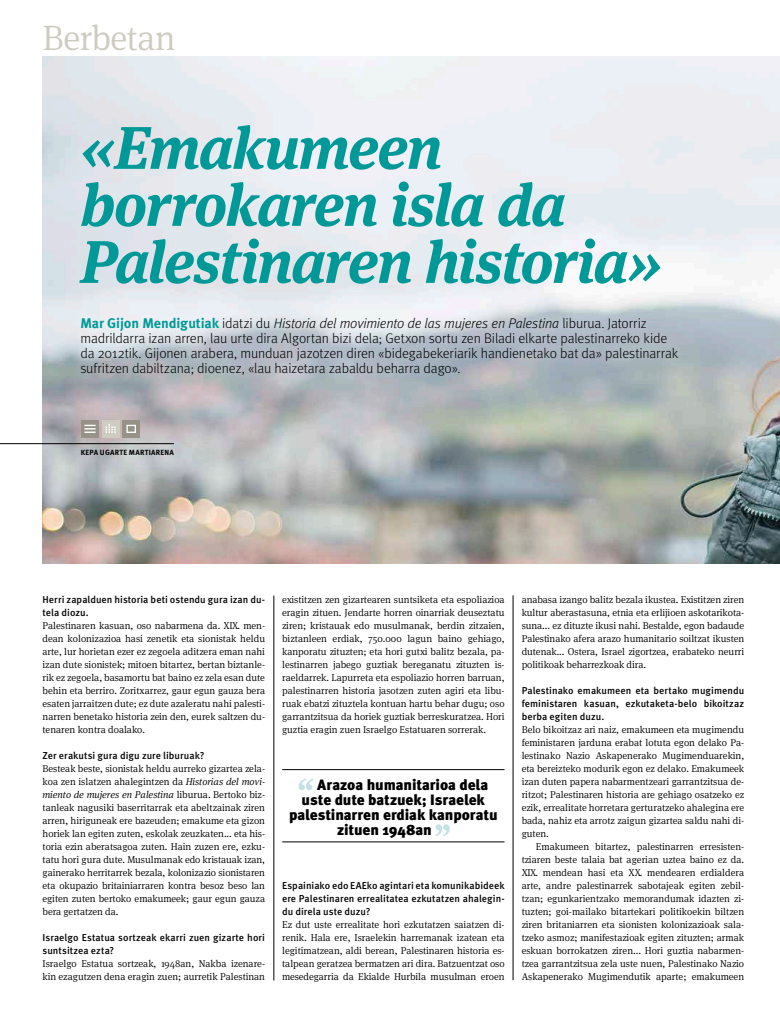
<style>
.page{position:relative;width:780px;height:1021px;background:#fff}
.page>*{position:absolute;margin:0;border:0;box-sizing:border-box;transform-origin:0 0}
.t1{font:italic 700 60px/57px "Hiruka Serif";letter-spacing:-.025em;color:#009997}
.t2{font:300 35.4px "Hiruka Serif";letter-spacing:-.015em;color:#cecbc0}
.t3{font:900 15px "Hiruka";letter-spacing:-.01em;color:#000}
.t4{font:300 14px/15px "Hiruka";letter-spacing:-.01em;color:#000}
.t5{font:300 10px/13px "Hiruka Serif";color:#000;text-align:justify}
.t6{font:500 10px/13px "Hiruka";letter-spacing:.005em;color:#000}
.t7{font:700 7.5px "Hiruka";color:#000}
.s1{font-weight:700;color:#009997}
.s2{font-style:italic}
</style>
<div class="page">
<hr style="left:513px;top:595px;width:1px;height:385px;background:#000">
<hr style="left:282px;top:769px;width:222px;height:1px;background:#000">
<hr style="left:282px;top:841px;width:222px;height:1px;background:#000">
<svg style="left:298px;top:778px;width:16px;height:12px"></svg>
<svg style="left:435px;top:824px;width:14px;height:12px"></svg>
<img style="left:43px;top:57px;width:737px;height:507px">
<hr style="left:274px;top:595px;width:1px;height:385px;background:#000">
<hr style="left:0;top:443px;width:174px;height:1px;background:#000">
<div style="left:102px;top:420px;width:17px;height:17px;background:#cecbc0"></div>
<svg style="left:106px;top:424px;width:10px;height:9px"></svg>
<div style="left:81px;top:420px;width:18px;height:17px;background:#979287"></div>
<svg style="left:84px;top:425px;width:12px;height:8px"></svg>
<div style="left:122px;top:420px;width:18px;height:17px;background:#979287"></div>
<svg style="left:126px;top:425px;width:10px;height:8px"></svg>
<div style="left:69px;top:305px;width:619px;height:82px;background:#fff;opacity:.55"></div>
<h2 class="t2" style="left:43px;top:12px;width:135px">Berbetan</h2>
<h1 class="t1" style="left:80px;top:114px;width:583px">«Emakumeen borrokaren isla da<br>Palestinaren historia»</h1>
<p class="t4" style="left:80px;top:316px;width:599px"><span class="s1">MAR GIJON MENDIGUTIAK</span> idatzi du <span class="s2">Historia del movimiento de las mujeres en Palestina</span> liburua. Jatorriz madrildarra izan arren, lau urte dira Algortan bizi dela; Getxon sortu zen Biladi elkarte palestinarreko kide da 2012tik. Gijonen arabera, munduan jazotzen diren «bidegabekeriarik handienetako bat da» palestinarrak sufritzen dabiltzana; dioenez, «lau haizetara zabaldu beharra dago».</p>
<p class="t7" style="left:81px;top:446px;width:6px">KEPA</p>
<p class="t7" style="left:100px;top:446px;width:6px">UGARTE</p>
<p class="t7" style="left:129px;top:446px;width:6px">MARTIARENA</p>
<p class="t6" style="left:43px;top:593px;width:224px">Herri zapalduen historia beti ostendu gura izan du&shy;tela diozu.</p>
<p class="t5" style="left:43px;top:618px;width:224px">Palestinaren kasuan, oso nabarmena da. XIX. men&shy;dean kolonizazioa hasi zenetik eta sionistak heldu arte, lur horietan ezer ez zegoela aditzera eman nahi izan dute sionistek; mitoen bitartez, bertan biztanle&shy;rik ez zegoela, basamortu bat baino ez zela esan dute behin eta berriro. Zoritxarrez, gaur egun gauza bera esaten jarraitzen dute; ez dute azaleratu nahi palesti&shy;narren benetako historia zein den, eurek saltzen du&shy;tenaren kontra doalako.</p>
<p class="t6" style="left:43px;top:749px;width:163px">Zer erakutsi gura digu zure liburuak?</p>
<p class="t5" style="left:43px;top:761px;width:224px">Besteak beste, sionistak heldu aurreko gizartea zela&shy;koa zen islatzen ahalegintzen da <span class="s2">Historias del movi&shy;miento de mujeres en Palestina</span> liburua. Bertoko biz&shy;tanleak nagusiki baserritarrak eta abeltzainak ziren arren, hiriguneak ere bazeuden; emakume eta gizon horiek lan egiten zuten, eskolak zeuzkaten... eta his&shy;toria ezin aberatsagoa zuten. Hain zuzen ere, ezku&shy;tatu hori gura dute. Musulmanak edo kristauak izan, gainerako herritarrek bezala, kolonizazio sionistaren eta okupazio britainiarraren kontra besoz beso lan egiten zuten bertoko emakumeek; gaur egun gauza bera gertatzen da.</p>
<p class="t6" style="left:43px;top:931px;width:224px">Israelgo Estatua sortzeak ekarri zuen gizarte hori suntsitzea ezta?</p>
<p class="t5" style="left:43px;top:956px;width:224px">Israelgo Estatua sortzeak, 1948an, Nakba izenare&shy;kin ezagutzen dena eragin zuen; aurretik Palestinan</p>
<p class="t5" style="left:282px;top:592px;width:224px">existitzen zen gizartearen suntsiketa eta espoliazioa eragin zituen. Jendarte horren oinarriak deuseztatu ziren; kristauak edo musulmanak, berdin zitzaien, biztanleen erdiak, 750.000 lagun baino gehiago, kanporatu zituzten; eta hori gutxi balitz bezala, pa&shy;lestinarren jabego guztiak bereganatu zituzten is&shy;raeldarrek. Lapurreta eta espoliazio horren barruan, palestinarren historia jasotzen zuten agiri eta libu&shy;ruak ebatzi zituztela kontuan hartu behar dugu; oso garrantzitsua da horiek guztiak berreskuratzea. Hori guztia eragin zuen Israelgo Estatuaren sorrerak.</p>
<h3 class="t3" style="left:317px;top:775px;width:172px">Arazoa humanitarioa dela</h3>
<h3 class="t3" style="left:301px;top:790px;width:185px">uste dute batzuek; Israelek</h3>
<h3 class="t3" style="left:289px;top:805px;width:210px">palestinarren erdiak kanporatu</h3>
<h3 class="t3" style="left:337px;top:820px;width:96px">zituen 1948an</h3>
<p class="t6" style="left:282px;top:879px;width:224px;text-align:justify">Espainiako edo EAEko agintari eta komunikabideek ere Palestinaren errealitatea ezkutatzen ahalegin&shy;du direla uste duzu?</p>
<p class="t5" style="left:282px;top:917px;width:224px">Ez dut uste errealitate hori ezkutatzen saiatzen di&shy;renik. Hala ere, Israelekin harremanak izatean eta legitimatzean, aldi berean, Palestinaren historia es&shy;talpean geratzea bermatzen ari dira. Batzuentzat oso mesedegarria da Ekialde Hurbila musulman eroen</p>
<p class="t5" style="left:521px;top:592px;width:224px">anabasa izango balitz bezala ikustea. Existitzen ziren kultur aberastasuna, etnia eta erlijioen askotarikota&shy;suna... ez dituzte ikusi nahi. Bestalde, egon badaude Palestinako afera arazo humanitario soiltzat ikusten dutenak... Ostera, Israel zigortzea, erabateko neurri politikoak beharrezkoak dira.</p>
<p class="t6" style="left:521px;top:684px;width:224px;text-align:justify">Palestinako emakumeen eta bertako mugimendu feministaren kasuan, ezkutaketa-belo bikoitzaz berba egiten duzu.</p>
<p class="t5" style="left:521px;top:722px;width:224px">Belo bikoitzaz ari naiz, emakumeen eta mugimendu feministaren jarduna erabat lotuta egon delako Pa&shy;lestinako Nazio Askapenerako Mugimenduarekin, eta bereizteko modurik egon ez delako. Emakumeek izan duten papera nabarmentzeari garrantzitsua de&shy;ritzot; Palestinaren historia are gehiago osatzeko ez ezik, errealitate horretara gerturatzeko ahalegina ere bada, nahiz eta arrotz zaigun gizartea saldu nahi di&shy;guten.</p>
<p class="t5" style="left:521px;top:839px;width:224px;text-indent:14px">Emakumeen bitartez, palestinarren erresisten&shy;tziaren beste talaia bat agerian uztea baino ez da.<br>XIX. mendean hasi eta XX. mendearen erdialdera arte, andre palestinarrek sabotajeak egiten zebil&shy;tzan; egunkarientzako memorandumak idazten zi&shy;tuzten; goi-mailako bitartekari politikoekin biltzen ziren britaniarren eta sionisten kolonizazioak sala&shy;tzeko asmoz; manifestazioak egiten zituzten; armak eskuan borrokatzen ziren... Hori guztia nabarmen&shy;tzea garrantzitsua zela uste nuen, Palestinako Nazio Askapenerako Mugimendutik aparte; emakumeen</p>
</div>
